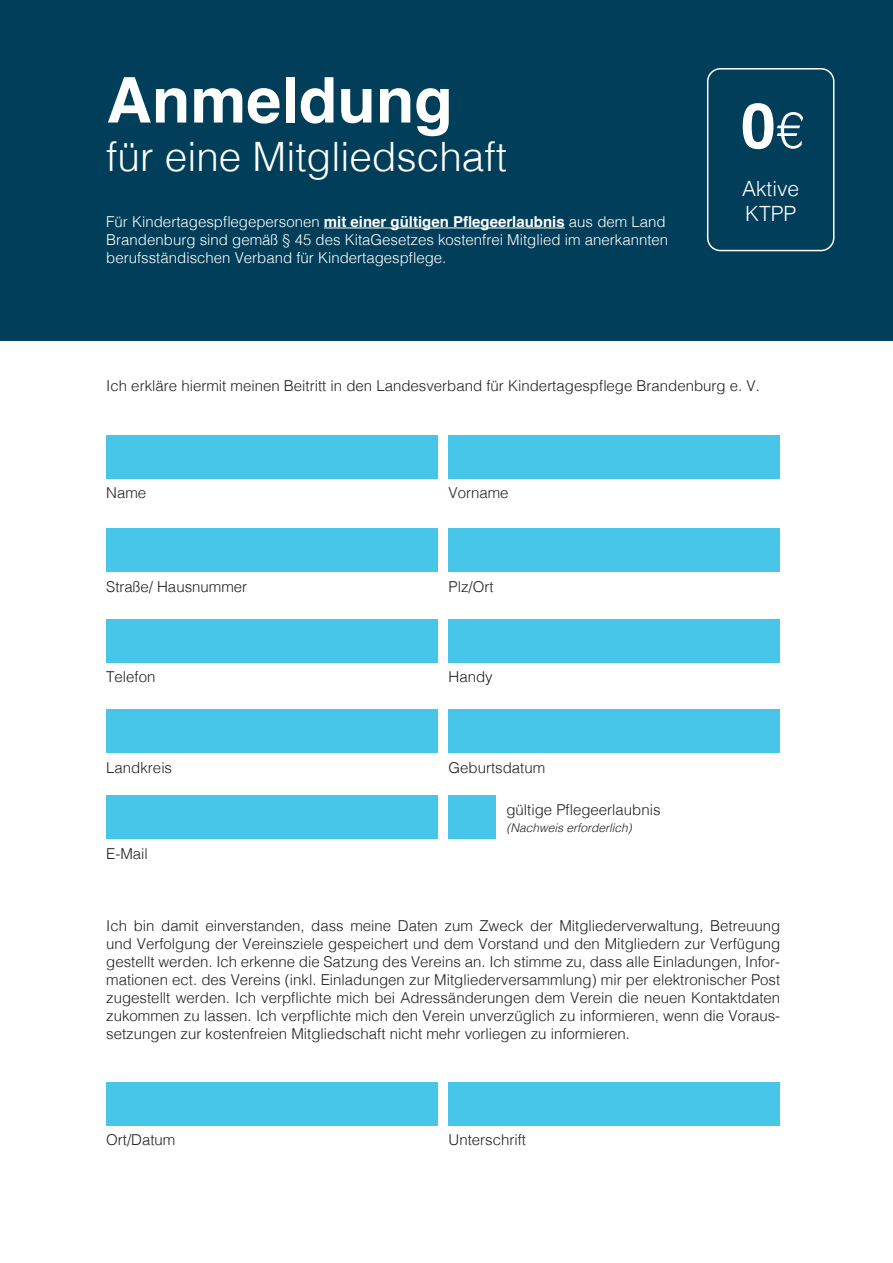
<style>
.page{position:relative;width:893px;height:1263px;background:#fff}
.page>*{position:absolute;margin:0;border:0;box-sizing:border-box;transform-origin:0 0}
.t1{font:700 63px "Helvetica";color:#fff}
.t2{font:300 40.5px "Helvetica";color:#fff}
.t3{font:300 21px/25.2px "Helvetica";color:#fff}
.t4{font:300 15px/18px "Helvetica";color:#231f20;text-align:justify}
.t5{font:300 15px/18px "Helvetica";color:#fff}
.t6{font:italic 300 12px "Helvetica";color:#231f20}
.s1{font-weight:700}
.s2{font-weight:300;font-size:51px}
</style>
<div class="page">
<div style="left:0;top:0;width:893px;height:340px;background:#013e5a"></div>
<div style="left:106px;top:435px;width:332px;height:43px;background:#47c6ea"></div>
<div style="left:106px;top:528px;width:332px;height:44px;background:#47c6ea"></div>
<div style="left:106px;top:619px;width:332px;height:43px;background:#47c6ea"></div>
<div style="left:106px;top:709px;width:332px;height:44px;background:#47c6ea"></div>
<div style="left:106px;top:1082px;width:332px;height:43px;background:#47c6ea"></div>
<div style="left:106px;top:795px;width:332px;height:44px;background:#47c6ea"></div>
<div style="left:449px;top:795px;width:47px;height:44px;background:#47c6ea"></div>
<div style="left:449px;top:435px;width:331px;height:43px;background:#47c6ea"></div>
<div style="left:449px;top:528px;width:331px;height:44px;background:#47c6ea"></div>
<div style="left:449px;top:619px;width:331px;height:43px;background:#47c6ea"></div>
<div style="left:449px;top:709px;width:331px;height:44px;background:#47c6ea"></div>
<div style="left:449px;top:1082px;width:331px;height:43px;background:#47c6ea"></div>
<hr style="left:324px;top:228px;width:241px;height:1px;background:#fff">
<div style="left:707px;top:68px;width:127px;height:183px;border:2px solid #fff;border-radius:13px"></div>
<h1 class="t1" style="left:106px;top:62px;width:348px">Anmeldung</h1>
<h2 class="t2" style="left:106px;top:122px;width:402px">für eine Mitgliedschaft</h2>
<p class="t5" style="left:106px;top:211px;width:563px">Für Kindertagespflegepersonen <span class="s1">mit einer gültigen Pflegeerlaubnis</span> aus dem Land<br>Brandenburg sind gemäß § 45 des KitaGesetzes kostenfrei Mitglied im anerkannten berufsständischen Verband für Kindertagespflege.</p>
<h1 class="t1" style="left:741px;top:87px;width:65px">0<span class="s2">€</span></h1>
<h3 class="t3" style="left:742px;top:175px;width:59px">Aktive<br>KTPP</h3>
<p class="t4" style="left:106px;top:376px;width:655px">Ich erkläre hiermit meinen Beitritt in den Landesverband für Kindertagespflege Brandenburg e. V.</p>
<p class="t4" style="left:106px;top:482px;width:42px">Name</p>
<p class="t4" style="left:449px;top:482px;width:62px">Vorname</p>
<p class="t4" style="left:106px;top:576px;width:142px">Straße/ Hausnummer</p>
<p class="t4" style="left:449px;top:576px;width:46px">Plz/Ort</p>
<p class="t4" style="left:106px;top:667px;width:51px">Telefon</p>
<p class="t4" style="left:449px;top:667px;width:46px">Handy</p>
<p class="t4" style="left:106px;top:757px;width:67px">Landkreis</p>
<p class="t4" style="left:449px;top:757px;width:98px">Geburtsdatum</p>
<p class="t4" style="left:506px;top:799px;width:156px">gültige Pflegeerlaubnis</p>
<p class="t6" style="left:506px;top:817px;width:127px">(Nachweis erforderlich)</p>
<p class="t4" style="left:106px;top:843px;width:43px">E-Mail</p>
<p class="t4" style="left:106px;top:915px;width:675px">Ich bin damit einverstanden, dass meine Daten zum Zweck der Mitgliederverwaltung, Betreuung und Verfolgung der Vereinsziele gespeichert und dem Vorstand und den Mitgliedern zur Verfügung gestellt werden. Ich erkenne die Satzung des Vereins an. Ich stimme zu, dass alle Einladungen, Infor&shy;mationen ect. des Vereins (inkl. Einladungen zur Mitgliederversammlung) mir per elektronischer Post zugestellt werden. Ich verpflichte mich bei Adressänderungen dem Verein die neuen Kontaktdaten zukommen zu lassen. Ich verpflichte mich den Verein unverzüglich zu informieren, wenn die Voraus&shy;setzungen zur kostenfreien Mitgliedschaft nicht mehr vorliegen zu informieren.</p>
<p class="t4" style="left:106px;top:1130px;width:71px">Ort/Datum</p>
<p class="t4" style="left:449px;top:1130px;width:79px">Unterschrift</p>
</div>
